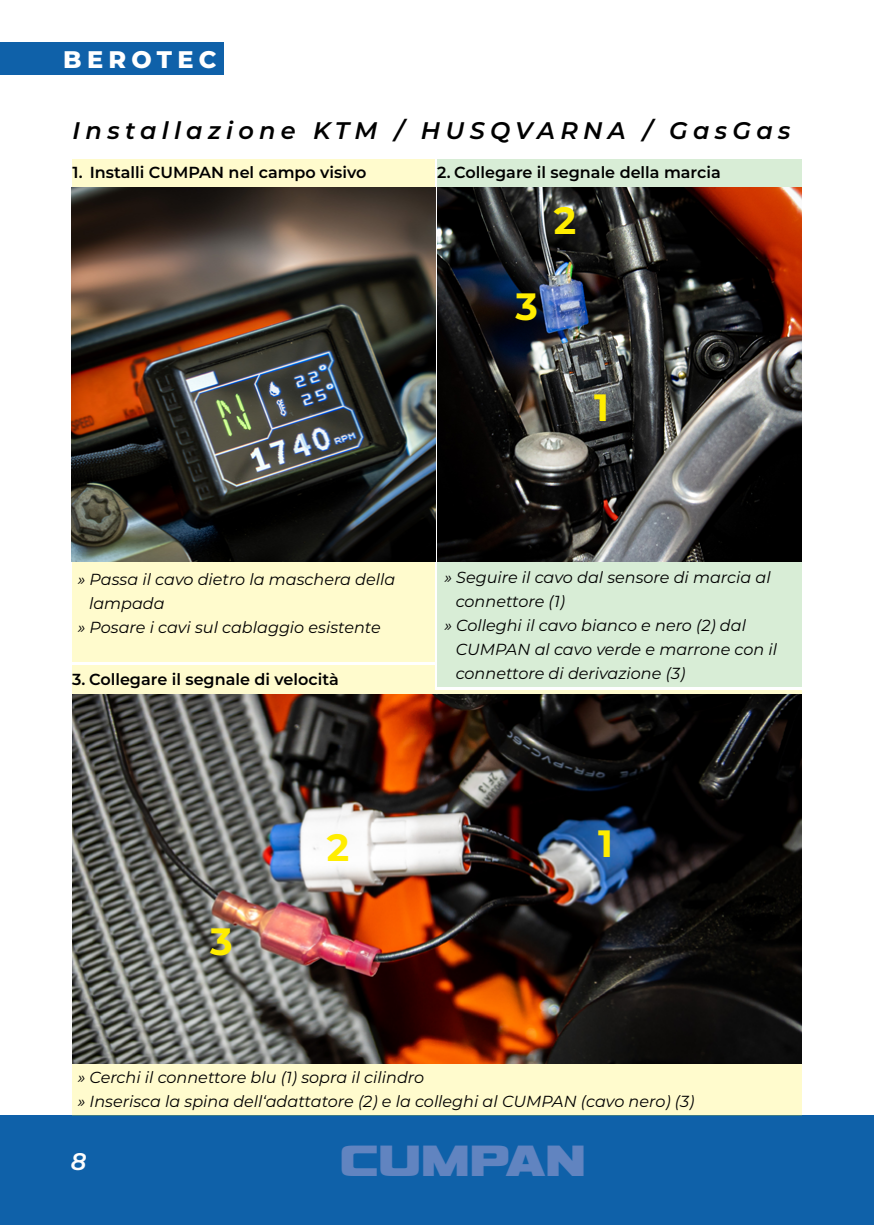
<style>
.page{position:relative;width:874px;height:1225px;background:#fff}
.page>*{position:absolute;margin:0;border:0;box-sizing:border-box;transform-origin:0 0}
.t1{font:700 46px "Vipnagorgialla Rg";color:#6184c0}
.t2{font:700 38px "Montserrat";color:#ffed00}
.t3{font:italic 600 24px "Montserrat";letter-spacing:.22em;color:#000}
.t4{font:800 24px "Montserrat";letter-spacing:.22em;color:#fff}
.t5{font:italic 600 24px "Montserrat";color:#fdfdfd}
.t6{font:italic 16px/24px "Montserrat";color:#000}
.t7{font:600 16px "Montserrat";color:#000}
</style>
<div class="page">
<div style="left:0;top:1115px;width:873px;height:110px;background:#0f61a9"></div>
<div style="left:0;top:43px;width:223px;height:32px;background:#0f61a9"></div>
<div style="left:72px;top:689px;width:729px;height:426px;background:#fffbcd"></div>
<div style="left:437px;top:159px;width:364px;height:527px;background:#d8edd6"></div>
<div style="left:72px;top:159px;width:362px;height:502px;background:#fffbcd"></div>
<img style="left:72px;top:187px;width:363px;height:374px">
<img style="left:437px;top:187px;width:364px;height:374px">
<img style="left:72px;top:694px;width:729px;height:370px">
<div style="left:72px;top:665px;width:362px;height:24px;background:#fffbcd"></div>
<h3 class="t4" style="left:63px;top:41px;width:155px">BEROTEC</h3>
<h3 class="t3" style="left:73px;top:114px;width:719px">Installazione KTM / HUSQVARNA / GasGas</h3>
<p class="t7" style="left:73px;top:161px;width:295px">1. Installi CUMPAN nel campo visivo</p>
<p class="t7" style="left:437px;top:161px;width:285px">2. Collegare il segnale della marcia</p>
<h2 class="t2" style="left:553px;top:193px;width:24px">2</h2>
<h2 class="t2" style="left:515px;top:279px;width:24px">3</h2>
<h2 class="t2" style="left:593px;top:380px;width:16px">1</h2>
<p class="t6" style="left:78px;top:567px;width:319px">» Passa il cavo dietro la maschera della</p>
<p class="t6" style="left:89px;top:591px;width:77px">lampada</p>
<p class="t6" style="left:78px;top:615px;width:304px">» Posare i cavi sul cablaggio esistente</p>
<p class="t7" style="left:72px;top:668px;width:268px">3. Collegare il segnale di velocità</p>
<p class="t6" style="left:444px;top:565px;width:327px">» Seguire il cavo dal sensore di marcia al</p>
<p class="t6" style="left:455px;top:589px;width:111px">connettore (1)</p>
<p class="t6" style="left:444px;top:613px;width:303px">» Colleghi il cavo bianco e nero (2) dal</p>
<p class="t6" style="left:455px;top:637px;width:323px">CUMPAN al cavo verde e marrone con il</p>
<p class="t6" style="left:455px;top:661px;width:231px">connettore di derivazione (3)</p>
<h2 class="t2" style="left:210px;top:914px;width:24px">3</h2>
<h2 class="t2" style="left:327px;top:819px;width:24px">2</h2>
<h2 class="t2" style="left:598px;top:816px;width:16px">1</h2>
<p class="t6" style="left:78px;top:1064px;width:618px">» Cerchi il connettore blu (1) sopra il cilindro<br>» Inserisca la spina dell‘adattatore (2) e la colleghi al CUMPAN (cavo nero) (3)</p>
<h3 class="t5" style="left:71px;top:1144px;width:17px">8</h3>
<h1 class="t1" style="left:339px;top:1122px;width:247px">CUMPAN</h1>
</div>
